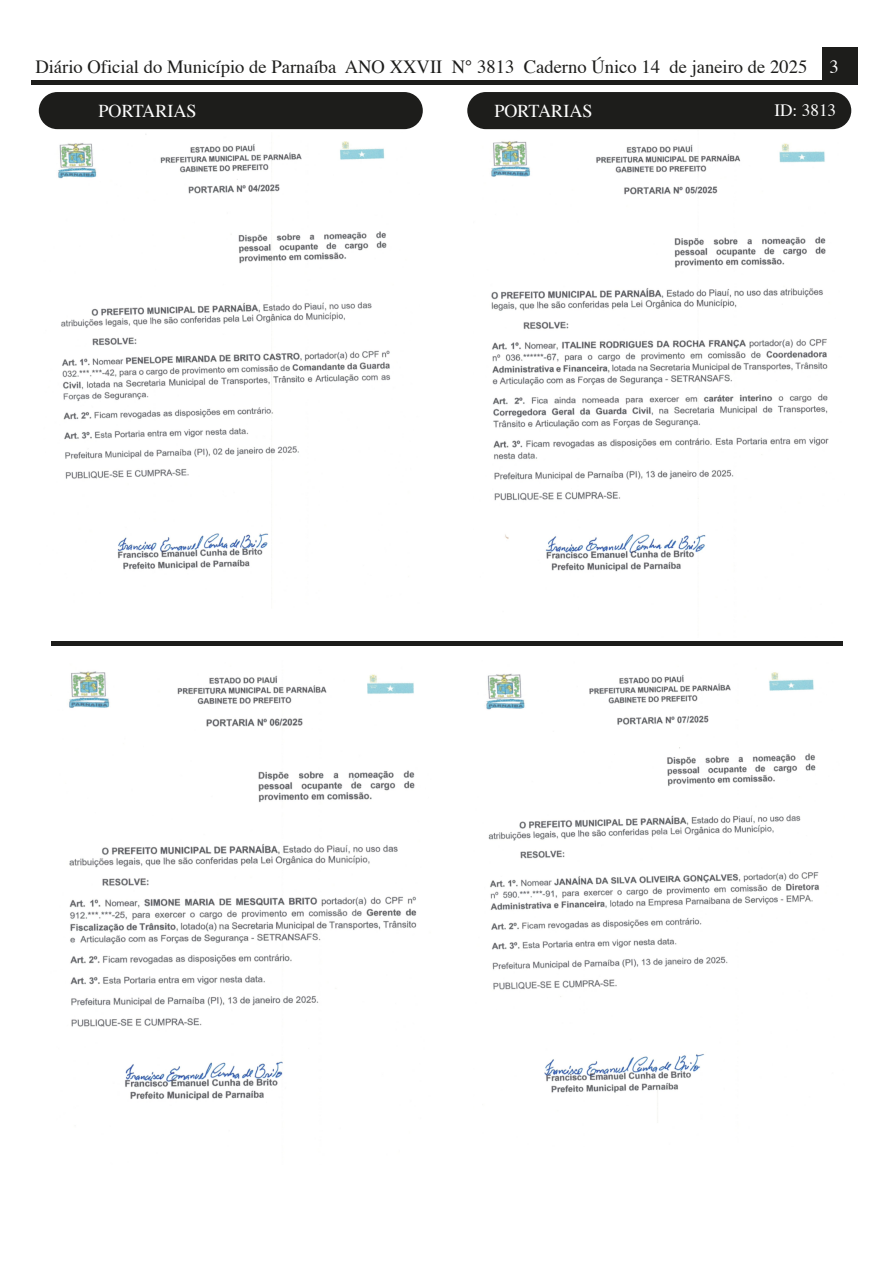
<style>
.page{position:relative;width:893px;height:1263px;background:#fff}
.page>*{position:absolute;margin:0;border:0;box-sizing:border-box;transform-origin:0 0}
.t1{font:18.6px "Times";color:#1d1d1b}
.t2{font:18.15px "Times";color:#fff}
.t3{font:17.25px "Times";color:#fff}
.s1{color:#fff}
</style>
<div class="page">
<div style="left:32px;top:80px;width:791px;height:5px;background:#1d1d1b"></div>
<div style="left:51px;top:641px;width:792px;height:5px;background:#1d1d1b"></div>
<div style="left:822px;top:47px;width:36px;height:38px;background:#1d1d1b"></div>
<div style="left:467px;top:92px;width:384px;height:37px;background:#1d1d1b;border-radius:19px"></div>
<div style="left:39px;top:92px;width:384px;height:37px;background:#1d1d1b;border-radius:19px"></div>
<img style="left:58px;top:134px;width:333px;height:436px">
<img style="left:491px;top:141px;width:338px;height:431px">
<img style="left:69px;top:671px;width:348px;height:430px">
<img style="left:486px;top:672px;width:333px;height:437px">
<p class="t1" style="left:35px;top:49px;width:805px">Diário Oficial do Município de Parnaíba ANO XXVII N° 3813 Caderno Único 14 de janeiro de 2025 <span class="s1">3</span></p>
<p class="t2" style="left:99px;top:94px;width:100px">PORTARIAS</p>
<p class="t2" style="left:494px;top:94px;width:100px">PORTARIAS</p>
<p class="t3" style="left:774px;top:94px;width:63px">ID: 3813</p>
</div>
